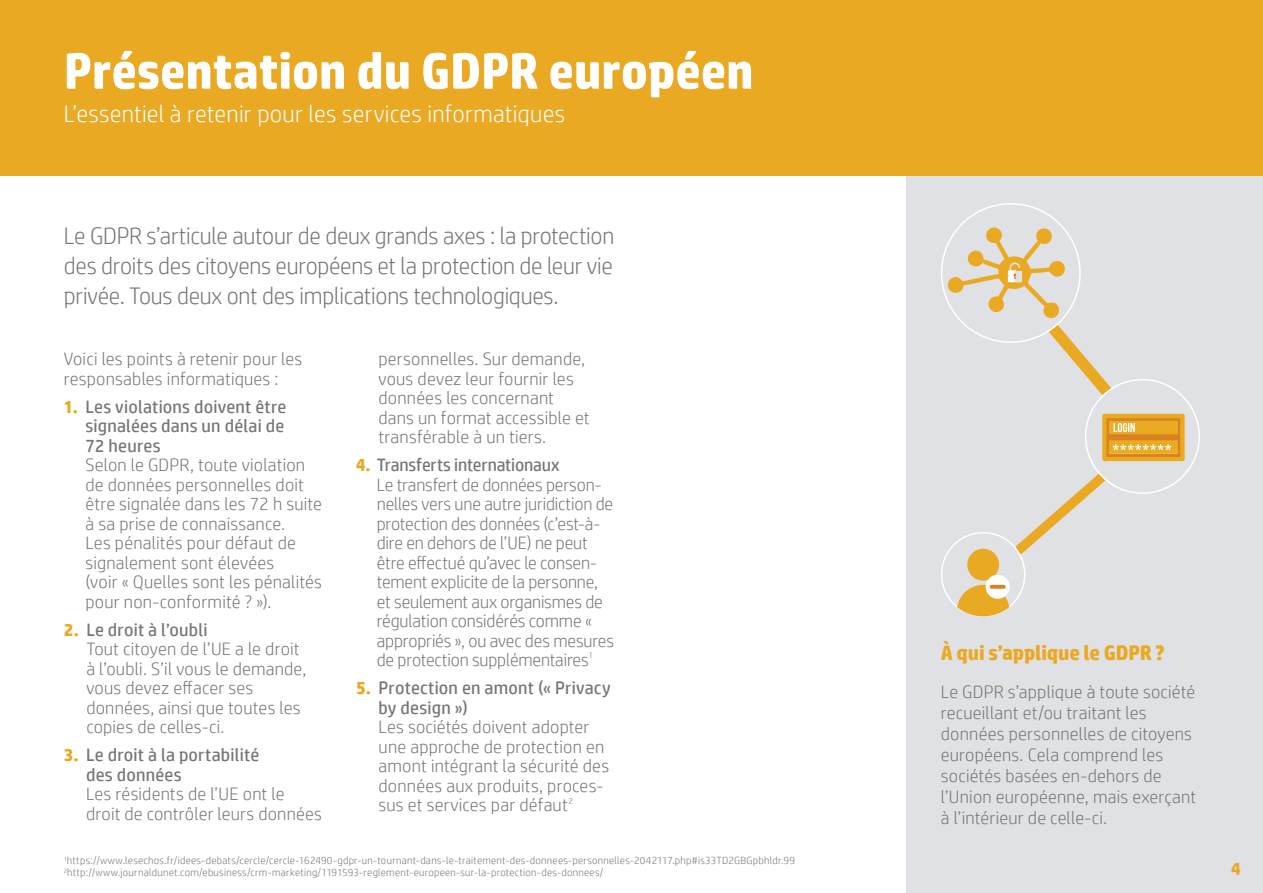
<style>
.page{position:relative;width:1263px;height:893px;background:#fff}
.page>*{position:absolute;margin:0;border:0;box-sizing:border-box;transform-origin:0 0}
.t1{font:700 51px "HP Simplified";letter-spacing:-.005em;color:#fff}
.t2{font:300 24px/30px "HP Simplified";letter-spacing:-.01em;color:#757678;text-align:justify}
.t3{font:300 24px "HP Simplified";letter-spacing:.01em;color:#fff}
.t4{font:700 21px "HP Simplified";letter-spacing:-.01em;color:#eaa923}
.t5{font:300 18px/19.5px "HP Simplified";letter-spacing:.01em;color:#757678}
.t6{font:300 18px/19.5px "HP Simplified";letter-spacing:-.01em;color:#757678}
.t7{font:18px/19.5px "HP Simplified";letter-spacing:.01em;color:#757678}
.t8{font:700 18px "HP Simplified";color:#eaa923}
.t9{font:300 10.5px/12px "HP Simplified";letter-spacing:.025em;color:#757678}
.s1{font-weight:700;color:#eaa923}
.s2{font-weight:400}
</style>
<div class="page">
<div style="left:907px;top:177px;width:356px;height:716px;background:#e0e1e4"></div>
<div style="left:0;top:0;width:1263px;height:176px;background:#eaa923"></div>
<svg style="left:947px;top:227px;width:238px;height:341px"></svg>
<div style="left:941px;top:533px;width:84px;height:83px;background:#e0e1e4;border-radius:50%"></div>
<div style="left:941px;top:532px;width:84px;height:85px;border:2px solid #fff;border-radius:50%"></div>
<svg style="left:957px;top:585px;width:52px;height:31px"></svg>
<div style="left:967px;top:549px;width:32px;height:32px;background:#eaa923;border-radius:50%"></div>
<div style="left:986px;top:575px;width:24px;height:24px;background:#fff;border-radius:50%"></div>
<svg style="left:990px;top:585px;width:16px;height:4px"></svg>
<h1 class="t1" style="left:64px;top:38px;width:691px">Présentation du GDPR européen</h1>
<h2 class="t3" style="left:64px;top:98px;width:503px">L’essentiel à retenir pour les services informatiques</h2>
<h2 class="t2" style="left:64px;top:220px;width:552px">Le GDPR s’articule autour de deux grands axes : la protection des droits des citoyens européens et la protection de leur vie privée. Tous deux ont des implications technologiques.</h2>
<p class="t5" style="left:64px;top:349px;width:240px">Voici les points à retenir pour les responsables informatiques :</p>
<p class="t7" style="left:85px;top:397px;width:202px;text-indent:-22px"><span class="s1">1.</span> Les violations doivent être signalées dans un délai de<br>72 heures</p>
<p class="t5" style="left:85px;top:455px;width:238px">Selon le GDPR, toute violation de données personnelles doit être signalée dans les 72 h suite à sa prise de connaissance.<br>Les pénalités pour défaut de signalement sont élevées<br>(voir « Quelles sont les pénalités pour non-conformité ? »).</p>
<p class="t5" style="left:86px;top:619px;width:222px;text-indent:-23px"><span class="s1">2.</span> <span class="s2">Le droit à l’oubli<br></span>Tout citoyen de l’UE a le droit à l’oubli. S’il vous le demande, vous devez effacer ses données, ainsi que toutes les copies de celles-ci.</p>
<p class="t7" style="left:86px;top:745px;width:175px;text-indent:-22px"><span class="s1">3.</span> Le droit à la portabilité des données</p>
<p class="t5" style="left:86px;top:784px;width:237px">Les résidents de l’UE ont le droit de contrôler leurs données</p>
<p class="t5" style="left:378px;top:349px;width:213px">personnelles. Sur demande, vous devez leur fournir les données les concernant dans un format accessible et transférable à un tiers.</p>
<p class="t6" style="left:377px;top:455px;width:239px;text-indent:-21px"><span class="s1">4.</span> <span class="s2">Transferts internationaux<br></span>Le transfert de données person&shy;nelles vers une autre juridiction de protection des données (c’est-à&shy;dire en dehors de l’UE) ne peut être effectué qu’avec le consen&shy;tement explicite de la personne, et seulement aux organismes de régulation considérés comme « appropriés », ou avec des mesures de protection supplémentaires<sup>1</sup></p>
<p class="t7" style="left:378px;top:678px;width:234px;text-indent:-22px"><span class="s1">5.</span> Protection en amont (« Privacy by design »)</p>
<p class="t5" style="left:378px;top:717px;width:232px">Les sociétés doivent adopter une approche de protection en amont intégrant la sécurité des données aux produits, proces&shy;sus et services par défaut<sup>2</sup></p>
<p class="t4" style="left:941px;top:639px;width:225px">À qui s’applique le GDPR ?</p>
<p class="t5" style="left:941px;top:681px;width:257px;line-height:21px">Le GDPR s’applique à toute société recueillant et/ou traitant les données personnelles de citoyens européens. Cela comprend les sociétés basées en-dehors de l’Union européenne, mais exerçant à l’intérieur de celle-ci.</p>
<p class="t9" style="left:64px;top:854px;width:733px"><sup>1</sup>https://www.lesechos.fr/idees-debats/cercle/cercle-162490-gdpr-un-tournant-dans-le-traitement-des-donnees-personnelles-2042117.php#is33TD2GBGpbhldr.99<br><sup>2</sup>http://www.journaldunet.com/ebusiness/crm-marketing/1191593-reglement-europeen-sur-la-protection-des-donnees/</p>
<p class="t8" style="left:1231px;top:857px;width:11px">4</p>
</div>
